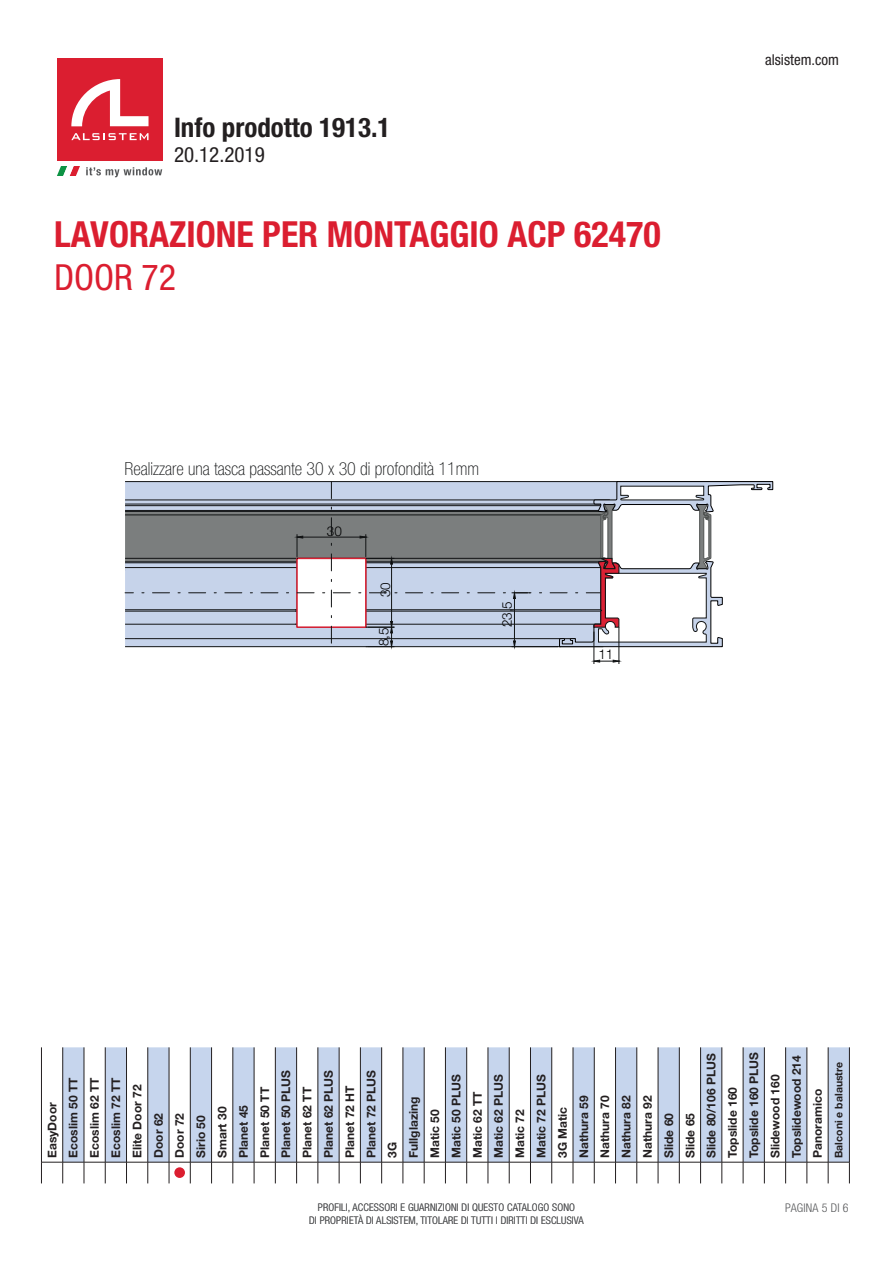
<style>
.page{position:relative;width:893px;height:1263px;background:#fff}
.page>*{position:absolute;margin:0;border:0;box-sizing:border-box;transform-origin:0 0}
.t1{font:700 condensed 36px "Helvetica Neue LT Std";color:#db1e30}
.t2{font:condensed 36px "Helvetica Neue LT Std";color:#db1e30}
.t3{font:700 condensed 27px "Helvetica Neue LT Std";color:#231f20}
.t4{font:condensed 21px "Helvetica Neue LT Std";color:#231f20}
.t5{font:100 condensed 18px "Helvetica Neue LT Std";color:#111314}
.t6{font:condensed 15px "Helvetica Neue LT Std";color:#231f20}
.t7{font:300 13.5px "Helvetica Neue LT Std";color:#000001}
.t8{font:700 12px/21.3px "Helvetica Neue LT Std";color:#231f20}
.t9{font:300 condensed 12px "Helvetica Neue LT Std";letter-spacing:.015em;color:#57585a}
.t10{font:300 condensed 10.5px/12.6px "Helvetica Neue LT Std";letter-spacing:.015em;color:#57585a;text-align:center}
.t11{font:700 10.5px "Helvetica Neue LT Std";color:#231f20}
</style>
<div class="page">
<div style="left:57px;top:58px;width:106px;height:102px;background:#db1e30"></div>
<svg style="left:71px;top:133px;width:78px;height:7px"></svg>
<svg style="left:71px;top:79px;width:78px;height:47px"></svg>
<svg style="left:57px;top:167px;width:105px;height:10px"></svg>
<svg style="left:125px;top:481px;width:648px;height:168px"></svg>
<hr style="left:594px;top:632px;width:1px;height:32px;background:#111314">
<hr style="left:619px;top:627px;width:1px;height:37px;background:#111314">
<svg style="left:592px;top:660px;width:29px;height:2px"></svg>
<svg style="left:41px;top:1047px;width:809px;height:136px"></svg>
<hr style="left:105px;top:1047px;width:1px;height:115px;background:#231f20">
<div style="left:174px;top:1167px;width:11px;height:11px;background:#db1e30;border-radius:50%"></div>
<h2 class="t3" style="left:174px;top:111px;width:218px">Info prodotto 1913.1</h2>
<h3 class="t4" style="left:174px;top:143px;width:92px">20.12.2019</h3>
<h1 class="t1" style="left:54px;top:212px;width:608px">LAVORAZIONE PER MONTAGGIO ACP 62470</h1>
<h1 class="t2" style="left:54px;top:257px;width:123px">DOOR 72</h1>
<h3 class="t5" style="left:124px;top:459px;width:356px">Realizzare una tasca passante 30 x 30 di profondità 11mm</h3>
<p class="t7" style="left:327px;top:522px;width:17px">30</p>
<p class="t7" style="left:377px;top:597px;width:17px;rotate:-90deg">30</p>
<p class="t7" style="left:375px;top:646px;width:20px;rotate:-90deg">8,5</p>
<p class="t7" style="left:499px;top:627px;width:28px;rotate:-90deg">23,5</p>
<p class="t7" style="left:598px;top:645px;width:17px">11</p>
<p class="t6" style="left:765px;top:51px;width:75px">alsistem.com</p>
<p class="t8" style="left:41px;top:1158px;width:108px;rotate:-90deg">EasyDoor<br>Ecoslim 50 TT<br>Ecoslim 62 TT<br>Ecoslim 72 TT<br>Elite Door 72<br>Door 62<br>Door 72<br>Sirio 50<br>Smart 30<br>Planet 45<br>Planet 50 TT<br>Planet 50 PLUS<br>Planet 62 TT<br>Planet 62 PLUS<br>Planet 72 HT<br>Planet 72 PLUS<br>3G<br>Fullglazing<br>Matic 50<br>Matic 50 PLUS<br>Matic 62 TT<br>Matic 62 PLUS<br>Matic 72<br>Matic 72 PLUS<br>3G Matic<br>Nathura 59<br>Nathura 70<br>Nathura 82<br>Nathura 92<br>Slide 60<br>Slide 65<br>Slide 80/106 PLUS<br>Topslide 160<br>Topslide 160 PLUS<br>Slidewood 160<br>Topslidewood 214<br>Panoramico</p>
<p class="t11" style="left:832px;top:1158px;width:98px;rotate:-90deg">Balconi e balaustre</p>
<p class="t10" style="left:309px;top:1201px;width:276px">PROFILI, ACCESSORI E GUARNIZIONI DI QUESTO CATALOGO SONO<br>DI PROPRIETÀ DI ALSISTEM, TITOLARE DI TUTTI I DIRITTI DI ESCLUSIVA</p>
<p class="t9" style="left:785px;top:1201px;width:65px">PAGINA 5 DI 6</p>
</div>
